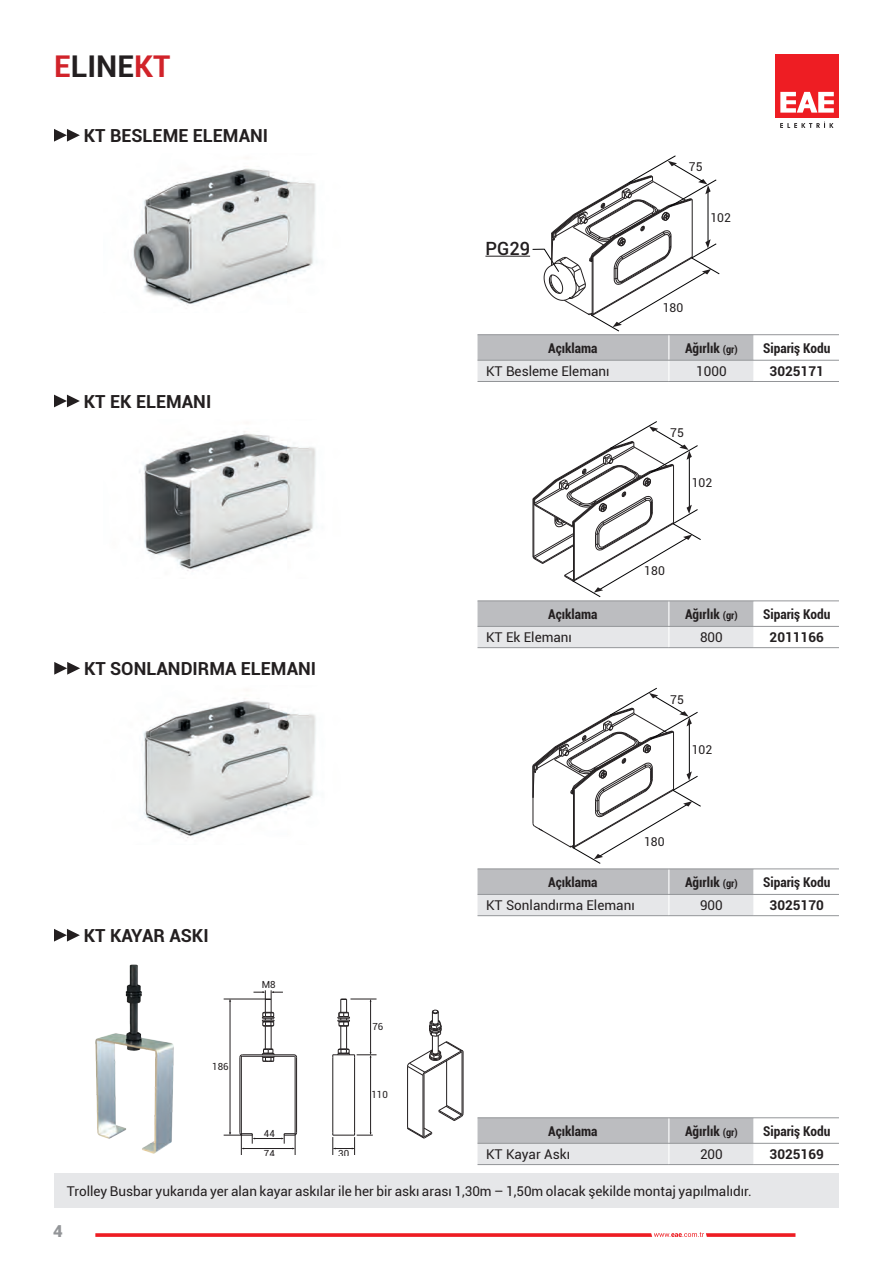
<style>
.page{position:relative;width:893px;height:1263px;background:#fff}
.page>*{position:absolute;margin:0;border:0;box-sizing:border-box;transform-origin:0 0}
.t1{font:700 30px "Roboto";color:#231f20}
.t2{font:500 18.3px "Roboto";color:#231f20}
.t3{font:700 18px "Roboto";color:#231f20}
.t4{font:900 16.5px "Roboto";color:#939598}
.t5{font:13.5px "Roboto";color:#231f20}
.t6{font:700 condensed 13.5px "Roboto";color:#231f20}
.t7{font:700 13.5px "Roboto";color:#231f20}
.t8{font:12.15px "Roboto";color:#231f20}
.t9{font:9.75px/19.8px "Roboto";color:#231f20}
.s1{color:#d1232a}
.s2{font-size:10.5px}
</style>
<div class="page">
<svg style="left:95px;top:1232px;width:700px;height:5px"></svg>
<div style="left:775px;top:54px;width:64px;height:64px;background:#ee1d23"></div>
<svg style="left:780px;top:92px;width:54px;height:21px"></svg>
<svg style="left:780px;top:122px;width:53px;height:6px"></svg>
<img style="left:139px;top:431px;width:177px;height:140px">
<img style="left:133px;top:168px;width:184px;height:138px">
<img style="left:142px;top:698px;width:174px;height:140px">
<img style="left:95px;top:964px;width:79px;height:190px">
<svg style="left:54px;top:129px;width:26px;height:13px"></svg>
<svg style="left:54px;top:662px;width:26px;height:13px"></svg>
<svg style="left:54px;top:395px;width:26px;height:12px"></svg>
<svg style="left:533px;top:687px;width:168px;height:176px"></svg>
<hr style="left:295px;top:1057px;width:1px;height:76px;background:#231f20">
<hr style="left:296px;top:1057px;width:1px;height:75px;background:#231f20">
<hr style="left:240px;top:1057px;width:1px;height:75px;background:#231f20">
<hr style="left:241px;top:1057px;width:1px;height:76px;background:#231f20">
<hr style="left:242px;top:1056px;width:52px;height:1px;background:#231f20">
<hr style="left:242px;top:1054px;width:52px;height:1px;background:#231f20">
<hr style="left:333px;top:1057px;width:1px;height:75px;background:#231f20">
<hr style="left:354px;top:1057px;width:1px;height:75px;background:#231f20">
<hr style="left:446px;top:1061px;width:1px;height:44px;background:#231f20">
<hr style="left:407px;top:1066px;width:1px;height:62px;background:#231f20">
<hr style="left:462px;top:1052px;width:1px;height:62px;background:#231f20">
<hr style="left:463px;top:1052px;width:1px;height:61px;background:#231f20">
<hr style="left:423px;top:1075px;width:1px;height:62px;background:#231f20">
<hr style="left:424px;top:1074px;width:1px;height:62px;background:#231f20">
<svg style="left:439px;top:1105px;width:24px;height:16px"></svg>
<svg style="left:407px;top:1127px;width:25px;height:11px"></svg>
<svg style="left:407px;top:1010px;width:56px;height:65px"></svg>
<hr style="left:230px;top:1000px;width:1px;height:134px;background:#231f20">
<hr style="left:370px;top:1056px;width:1px;height:78px;background:#231f20">
<hr style="left:224px;top:999px;width:42px;height:1px;background:#231f20">
<svg style="left:224px;top:1132px;width:73px;height:23px"></svg>
<svg style="left:253px;top:990px;width:30px;height:72px"></svg>
<svg style="left:333px;top:1132px;width:40px;height:23px"></svg>
<svg style="left:333px;top:999px;width:43px;height:58px"></svg>
<svg style="left:477px;top:155px;width:362px;height:226px"></svg>
<hr style="left:477px;top:334px;width:192px;height:1px;background:#939598">
<hr style="left:669px;top:334px;width:85px;height:1px;background:#939598">
<hr style="left:754px;top:334px;width:85px;height:1px;background:#939598">
<hr style="left:477px;top:360px;width:192px;height:1px;background:#939598">
<hr style="left:669px;top:360px;width:85px;height:1px;background:#939598">
<hr style="left:754px;top:360px;width:85px;height:1px;background:#939598">
<hr style="left:477px;top:381px;width:192px;height:1px;background:#939598">
<hr style="left:669px;top:381px;width:85px;height:1px;background:#939598">
<hr style="left:754px;top:381px;width:85px;height:1px;background:#939598">
<svg style="left:477px;top:869px;width:362px;height:46px"></svg>
<hr style="left:477px;top:868px;width:192px;height:1px;background:#939598">
<hr style="left:669px;top:868px;width:85px;height:1px;background:#939598">
<hr style="left:754px;top:868px;width:85px;height:1px;background:#939598">
<hr style="left:477px;top:894px;width:192px;height:1px;background:#939598">
<hr style="left:669px;top:894px;width:85px;height:1px;background:#939598">
<hr style="left:754px;top:894px;width:85px;height:1px;background:#939598">
<hr style="left:477px;top:915px;width:192px;height:1px;background:#939598">
<hr style="left:669px;top:915px;width:85px;height:1px;background:#939598">
<hr style="left:754px;top:915px;width:85px;height:1px;background:#939598">
<svg style="left:477px;top:421px;width:362px;height:226px"></svg>
<hr style="left:477px;top:600px;width:192px;height:1px;background:#939598">
<hr style="left:669px;top:600px;width:85px;height:1px;background:#939598">
<hr style="left:754px;top:600px;width:85px;height:1px;background:#939598">
<hr style="left:477px;top:626px;width:192px;height:1px;background:#939598">
<hr style="left:669px;top:626px;width:85px;height:1px;background:#939598">
<hr style="left:754px;top:626px;width:85px;height:1px;background:#939598">
<hr style="left:477px;top:647px;width:192px;height:1px;background:#939598">
<hr style="left:669px;top:647px;width:85px;height:1px;background:#939598">
<hr style="left:754px;top:647px;width:85px;height:1px;background:#939598">
<svg style="left:477px;top:1118px;width:362px;height:46px"></svg>
<hr style="left:477px;top:1117px;width:192px;height:1px;background:#939598">
<hr style="left:669px;top:1117px;width:85px;height:1px;background:#939598">
<hr style="left:754px;top:1117px;width:85px;height:1px;background:#939598">
<hr style="left:477px;top:1143px;width:192px;height:1px;background:#939598">
<hr style="left:669px;top:1143px;width:85px;height:1px;background:#939598">
<hr style="left:754px;top:1143px;width:85px;height:1px;background:#939598">
<hr style="left:477px;top:1164px;width:192px;height:1px;background:#939598">
<hr style="left:669px;top:1164px;width:85px;height:1px;background:#939598">
<hr style="left:754px;top:1164px;width:85px;height:1px;background:#939598">
<svg style="left:54px;top:929px;width:26px;height:12px"></svg>
<div style="left:54px;top:1174px;width:785px;height:34px;background:#e6e7e9"></div>
<h1 class="t1" style="left:54px;top:45px;width:118px"><span class="s1">E</span>LINE<span class="s1">KT</span></h1>
<h3 class="t3" style="left:84px;top:123px;width:186px">KT BESLEME ELEMANI</h3>
<h3 class="t3" style="left:84px;top:389px;width:129px">KT EK ELEMANI</h3>
<h3 class="t3" style="left:84px;top:656px;width:234px">KT SONLANDIRMA ELEMANI</h3>
<h3 class="t3" style="left:84px;top:923px;width:126px">KT KAYAR ASKI</h3>
<p class="t9" style="left:212px;top:1056px;width:18px">186</p>
<p class="t9" style="left:262px;top:974px;width:15px">M8</p>
<p class="t9" style="left:264px;top:1123px;width:12px">44<br>74</p>
<p class="t9" style="left:372px;top:1016px;width:12px">76</p>
<p class="t9" style="left:338px;top:1143px;width:12px">30</p>
<p class="t9" style="left:371px;top:1084px;width:18px">110</p>
<h2 class="t2" style="left:485px;top:235px;width:46px">PG29</h2>
<p class="t8" style="left:689px;top:158px;width:15px">75</p>
<p class="t8" style="left:710px;top:209px;width:22px">102</p>
<p class="t8" style="left:663px;top:299px;width:22px">180</p>
<p class="t6" style="left:548px;top:338px;width:51px">Açıklama</p>
<p class="t6" style="left:685px;top:338px;width:54px">Ağırlık <span class="s2">(gr)</span></p>
<p class="t6" style="left:763px;top:338px;width:69px">Sipariş Kodu</p>
<p class="t5" style="left:486px;top:362px;width:125px">KT Besleme Elemanı</p>
<p class="t5" style="left:696px;top:362px;width:32px">1000</p>
<p class="t7" style="left:770px;top:362px;width:56px">3025171</p>
<p class="t8" style="left:670px;top:424px;width:15px">75</p>
<p class="t8" style="left:692px;top:475px;width:22px">102</p>
<p class="t8" style="left:644px;top:562px;width:22px">180</p>
<p class="t6" style="left:548px;top:604px;width:51px">Açıklama</p>
<p class="t6" style="left:685px;top:604px;width:54px">Ağırlık <span class="s2">(gr)</span></p>
<p class="t6" style="left:763px;top:604px;width:69px">Sipariş Kodu</p>
<p class="t5" style="left:486px;top:628px;width:87px">KT Ek Elemanı</p>
<p class="t5" style="left:700px;top:628px;width:24px">800</p>
<p class="t7" style="left:770px;top:628px;width:56px">2011166</p>
<p class="t8" style="left:670px;top:691px;width:15px">75</p>
<p class="t8" style="left:692px;top:741px;width:22px">102</p>
<p class="t8" style="left:644px;top:833px;width:22px">180</p>
<p class="t6" style="left:548px;top:872px;width:51px">Açıklama</p>
<p class="t6" style="left:685px;top:872px;width:54px">Ağırlık <span class="s2">(gr)</span></p>
<p class="t6" style="left:763px;top:872px;width:69px">Sipariş Kodu</p>
<p class="t5" style="left:486px;top:896px;width:150px">KT Sonlandırma Elemanı</p>
<p class="t5" style="left:700px;top:896px;width:24px">900</p>
<p class="t7" style="left:770px;top:896px;width:56px">3025170</p>
<p class="t6" style="left:548px;top:1121px;width:51px">Açıklama</p>
<p class="t6" style="left:685px;top:1121px;width:54px">Ağırlık <span class="s2">(gr)</span></p>
<p class="t6" style="left:763px;top:1121px;width:69px">Sipariş Kodu</p>
<p class="t5" style="left:486px;top:1145px;width:86px">KT Kayar Askı</p>
<p class="t5" style="left:700px;top:1145px;width:24px">200</p>
<p class="t7" style="left:770px;top:1145px;width:56px">3025169</p>
<p class="t5" style="left:67px;top:1181px;width:686px">Trolley Busbar yukarıda yer alan kayar askılar ile her bir askı arası 1,30m – 1,50m olacak şekilde montaj yapılmalıdır.</p>
<p class="t4" style="left:53px;top:1219px;width:11px">4</p>
</div>
